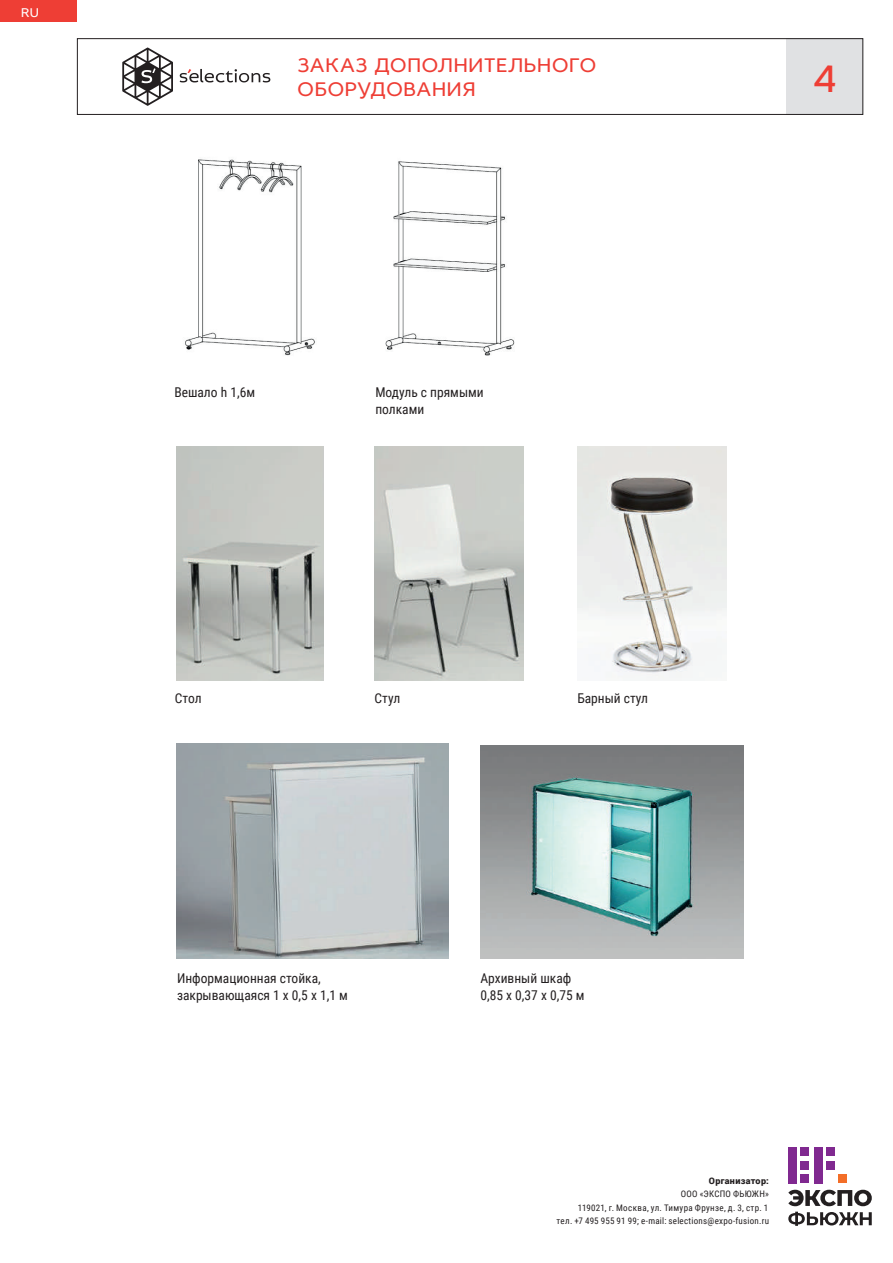
<style>
.page{position:relative;width:893px;height:1263px;background:#fff}
.page>*{position:absolute;margin:0;border:0;box-sizing:border-box;transform-origin:0 0}
.t1{font:40.5px "Idealist Sans";color:#ee3e35}
.t2{font:21px/24px "Idealist Sans";letter-spacing:.035em;color:#ee3e35}
.t3{font:13.5px/16.5px "Roboto Condensed";color:#231f20}
.t4{font:13.5px "Idealist Sans";color:#fff}
.t5{font:9px/13.5px "Roboto Condensed";letter-spacing:.03em;color:#231f20;text-align:right}
.t6{font:900 9px "Roboto";letter-spacing:.035em;color:#231f20}
</style>
<div class="page">
<div style="left:787px;top:38px;width:76px;height:77px;background:#e0e1e3"></div>
<div style="left:77px;top:38px;width:786px;height:77px;border:1px solid #231f20"></div>
<div style="left:0;top:0;width:76px;height:21px;background:#ee3e35"></div>
<svg style="left:788px;top:1212px;width:84px;height:14px"></svg>
<svg style="left:788px;top:1190px;width:84px;height:16px"></svg>
<div style="left:788px;top:1147px;width:9px;height:36px;background:#802990"></div>
<div style="left:800px;top:1147px;width:9px;height:8px;background:#802990"></div>
<div style="left:800px;top:1161px;width:9px;height:8px;background:#802990"></div>
<div style="left:800px;top:1174px;width:9px;height:9px;background:#802990"></div>
<div style="left:814px;top:1147px;width:9px;height:36px;background:#802990"></div>
<div style="left:826px;top:1147px;width:9px;height:8px;background:#802990"></div>
<div style="left:826px;top:1161px;width:9px;height:8px;background:#802990"></div>
<div style="left:838px;top:1174px;width:9px;height:9px;background:#f36e28"></div>
<img style="left:185px;top:159px;width:130px;height:197px">
<img style="left:385px;top:161px;width:130px;height:195px">
<img style="left:177px;top:743px;width:272px;height:215px">
<img style="left:480px;top:745px;width:263px;height:214px">
<img style="left:176px;top:446px;width:148px;height:234px">
<img style="left:375px;top:446px;width:148px;height:234px">
<img style="left:578px;top:446px;width:148px;height:233px">
<svg style="left:122px;top:47px;width:51px;height:59px"></svg>
<svg style="left:180px;top:69px;width:90px;height:13px"></svg>
<p class="t4" style="left:21px;top:3px;width:19px">RU</p>
<h2 class="t2" style="left:298px;top:53px;width:300px">ЗАКАЗ ДОПОЛНИТЕЛЬНОГО<br>ОБОРУДОВАНИЯ</h2>
<h1 class="t1" style="left:813px;top:51px;width:25px">4</h1>
<p class="t3" style="left:174px;top:384px;width:82px">Вешало h 1,6м</p>
<p class="t3" style="left:375px;top:384px;width:110px">Модуль с прямыми полками</p>
<p class="t3" style="left:175px;top:690px;width:28px">Cтол</p>
<p class="t3" style="left:375px;top:690px;width:27px">Cтул</p>
<p class="t3" style="left:577px;top:690px;width:72px">Барный стул</p>
<p class="t3" style="left:177px;top:970px;width:172px">Информационная стойка, закрывающаяся 1 х 0,5 х 1,1 м</p>
<p class="t3" style="left:480px;top:970px;width:105px">Архивный шкаф<br>0,85 х 0,37 х 0,75 м</p>
<p class="t6" style="left:709px;top:1174px;width:61px">Организатор:</p>
<p class="t5" style="left:556px;top:1187px;width:214px">ООО «ЭКСПО ФЬЮЖН»<br>119021, г. Москва, ул. Тимура Фрунзе, д. 3, стр. 1<br>тел. +7 495 955 91 99; e-mail: selections@expo-fusion.ru</p>
</div>
